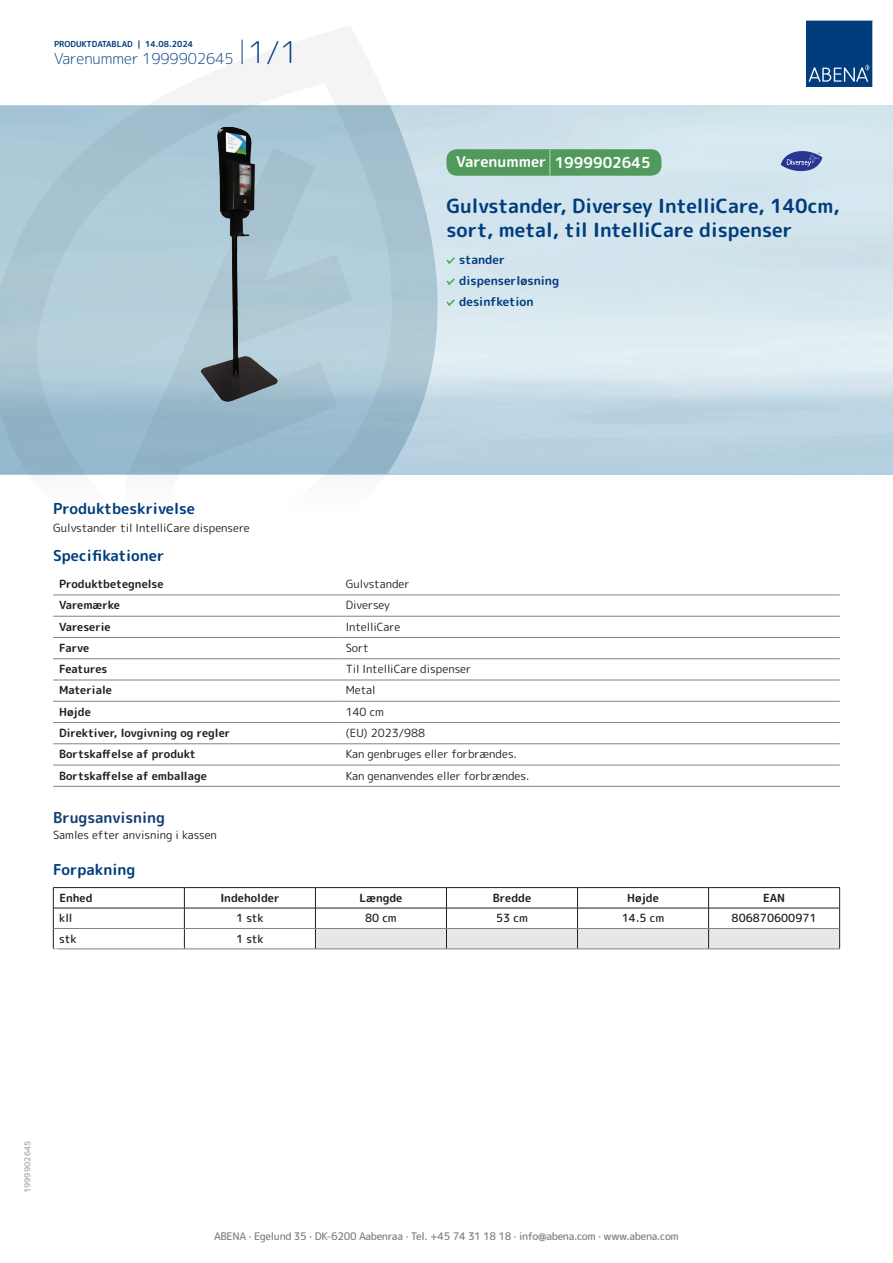
<style>
.page{position:relative;width:893px;height:1263px;background:#fff}
.page>*{position:absolute;margin:0;border:0;box-sizing:border-box;transform-origin:0 0}
.t1{font:700 19.5px/24px "Rounded Mplus 1 c";color:#013d7d}
.t2{font:700 15px "Rounded Mplus 1 c";color:#013d7d}
.t3{font:300 15px "Rounded Mplus 1 c";color:#013d7d}
.t4{font:700 15px "Rounded Mplus 1 c";color:#fff}
.t5{font:700 15px "Rounded Mplus 1 c";color:#153f74}
.t6{font:700 12px/21px "Rounded Mplus 1 c";color:#013d7d}
.t7{font:11.25px "Rounded Mplus 1 c";color:#231f20}
.t8{font:700 11.25px "Rounded Mplus 1 c";color:#231f20}
.t9{font:500 11.25px "Rounded Mplus 1 c";color:#231f20}
.t10{font:500 10.5px "Rounded Mplus 1 c";letter-spacing:-.03em;color:#808285}
.t11{font:700 10.5px "Rounded Mplus 1 c";color:#fff}
.t12{font:700 8.25px "Rounded Mplus 1 c";color:#013d7d}
.t13{font:700 8.25px "Rounded Mplus 1 c";color:#b2b3b7}
.s1{font-size:30px}
.s2{font-size:25.5px}
</style>
<div class="page">
<svg style="left:0;top:26px;width:439px;height:569px"></svg>
<svg style="left:0;top:106px;width:438px;height:368px;background:#a8c5d4"></svg>
<svg style="left:242px;top:40px;width:1px;height:24px"></svg>
<svg style="left:806px;top:20px;width:67px;height:67px;background:#144b86"></svg>
<img style="left:200px;top:127px;width:78px;height:275px">
<hr style="left:53px;top:595px;width:287px;height:1px;background:#808285">
<hr style="left:340px;top:595px;width:500px;height:1px;background:#808285">
<hr style="left:53px;top:616px;width:287px;height:1px;background:#808285">
<hr style="left:340px;top:616px;width:500px;height:1px;background:#808285">
<hr style="left:53px;top:637px;width:287px;height:1px;background:#808285">
<hr style="left:340px;top:637px;width:500px;height:1px;background:#808285">
<hr style="left:53px;top:658px;width:287px;height:1px;background:#808285">
<hr style="left:340px;top:658px;width:500px;height:1px;background:#808285">
<hr style="left:53px;top:680px;width:287px;height:1px;background:#808285">
<hr style="left:340px;top:680px;width:500px;height:1px;background:#808285">
<hr style="left:53px;top:701px;width:287px;height:1px;background:#808285">
<hr style="left:340px;top:701px;width:500px;height:1px;background:#808285">
<hr style="left:53px;top:722px;width:287px;height:1px;background:#808285">
<hr style="left:340px;top:722px;width:500px;height:1px;background:#808285">
<hr style="left:53px;top:743px;width:287px;height:1px;background:#808285">
<hr style="left:340px;top:743px;width:500px;height:1px;background:#808285">
<hr style="left:53px;top:765px;width:287px;height:1px;background:#808285">
<hr style="left:340px;top:765px;width:500px;height:1px;background:#808285">
<hr style="left:53px;top:786px;width:287px;height:1px;background:#808285">
<hr style="left:340px;top:786px;width:500px;height:1px;background:#808285">
<hr style="left:53px;top:887px;width:131px;height:1px;background:#231f20">
<hr style="left:184px;top:887px;width:131px;height:1px;background:#231f20">
<hr style="left:315px;top:887px;width:131px;height:1px;background:#231f20">
<hr style="left:446px;top:887px;width:131px;height:1px;background:#231f20">
<hr style="left:577px;top:887px;width:132px;height:1px;background:#231f20">
<hr style="left:709px;top:887px;width:131px;height:1px;background:#231f20">
<hr style="left:53px;top:908px;width:131px;height:1px;background:#231f20">
<hr style="left:184px;top:908px;width:131px;height:1px;background:#231f20">
<svg style="left:53px;top:888px;width:1px;height:61px"></svg>
<svg style="left:184px;top:888px;width:1px;height:61px"></svg>
<svg style="left:315px;top:888px;width:525px;height:61px"></svg>
<hr style="left:54px;top:928px;width:130px;height:1px;background:#808285">
<hr style="left:184px;top:928px;width:131px;height:1px;background:#808285">
<hr style="left:315px;top:928px;width:131px;height:1px;background:#808285">
<hr style="left:446px;top:928px;width:131px;height:1px;background:#808285">
<hr style="left:577px;top:928px;width:132px;height:1px;background:#808285">
<hr style="left:709px;top:928px;width:130px;height:1px;background:#808285">
<hr style="left:53px;top:949px;width:131px;height:1px;background:#808285">
<hr style="left:184px;top:949px;width:131px;height:1px;background:#808285">
<hr style="left:315px;top:949px;width:131px;height:1px;background:#808285">
<hr style="left:446px;top:949px;width:131px;height:1px;background:#808285">
<hr style="left:577px;top:949px;width:132px;height:1px;background:#808285">
<hr style="left:709px;top:949px;width:131px;height:1px;background:#808285">
<svg style="left:446px;top:257px;width:9px;height:7px"></svg>
<svg style="left:446px;top:278px;width:9px;height:7px"></svg>
<svg style="left:446px;top:299px;width:9px;height:7px"></svg>
<div style="left:446px;top:149px;width:215px;height:27px;background:#52995c;border-radius:10px"></div>
<svg style="left:781px;top:151px;width:41px;height:20px"></svg>
<p class="t12" style="left:54px;top:38px;width:141px">PRODUKTDATABLAD | 14.08.2024</p>
<h2 class="t3" style="left:54px;top:48px;width:246px">Varenummer 1999902645 <span class="s1">1/1</span></h2>
<h2 class="t4" style="left:456px;top:152px;width:196px">Varenummer <span class="s2">|</span> 1999902645</h2>
<h1 class="t1" style="left:446px;top:194px;width:395px">Gulvstander, Diversey IntelliCare, 140cm, sort, metal, til IntelliCare dispenser</h1>
<p class="t6" style="left:459px;top:249px;width:101px">stander dispenserløsning desinfketion</p>
<h2 class="t2" style="left:53px;top:498px;width:143px">Produktbeskrivelse</h2>
<p class="t7" style="left:53px;top:520px;width:198px">Gulvstander til IntelliCare dispensere</p>
<h2 class="t2" style="left:53px;top:545px;width:113px">Specifikationer</h2>
<p class="t8" style="left:59px;top:576px;width:106px">Produktbetegnelse</p>
<p class="t7" style="left:346px;top:576px;width:65px">Gulvstander</p>
<p class="t8" style="left:59px;top:597px;width:62px">Varemærke</p>
<p class="t7" style="left:346px;top:597px;width:46px">Diversey</p>
<p class="t8" style="left:59px;top:618px;width:53px">Vareserie</p>
<p class="t7" style="left:346px;top:618px;width:56px">IntelliCare</p>
<p class="t8" style="left:59px;top:640px;width:32px">Farve</p>
<p class="t7" style="left:346px;top:640px;width:25px">Sort</p>
<p class="t8" style="left:59px;top:661px;width:50px">Features</p>
<p class="t7" style="left:346px;top:661px;width:127px">Til IntelliCare dispenser</p>
<p class="t8" style="left:59px;top:682px;width:54px">Materiale</p>
<p class="t7" style="left:346px;top:682px;width:31px">Metal</p>
<p class="t8" style="left:59px;top:704px;width:33px">Højde</p>
<p class="t7" style="left:346px;top:704px;width:40px">140 cm</p>
<p class="t8" style="left:59px;top:725px;width:173px">Direktiver, lovgivning og regler</p>
<p class="t7" style="left:346px;top:725px;width:81px">(EU) 2023/988</p>
<p class="t8" style="left:59px;top:746px;width:138px">Bortskaffelse af produkt</p>
<p class="t7" style="left:346px;top:746px;width:173px">Kan genbruges eller forbrændes.</p>
<p class="t8" style="left:59px;top:767px;width:149px">Bortskaffelse af emballage</p>
<p class="t7" style="left:346px;top:767px;width:185px">Kan genanvendes eller forbrændes.</p>
<h2 class="t5" style="left:53px;top:806px;width:113px">Brugsanvisning</h2>
<p class="t7" style="left:53px;top:827px;width:165px">Samles efter anvisning i kassen</p>
<h2 class="t2" style="left:53px;top:859px;width:84px">Forpakning</h2>
<p class="t8" style="left:59px;top:890px;width:35px">Enhed</p>
<p class="t8" style="left:220px;top:890px;width:61px">Indeholder</p>
<p class="t8" style="left:359px;top:890px;width:44px">Længde</p>
<p class="t8" style="left:493px;top:890px;width:40px">Bredde</p>
<p class="t8" style="left:627px;top:890px;width:33px">Højde</p>
<p class="t8" style="left:763px;top:890px;width:24px">EAN</p>
<p class="t9" style="left:59px;top:910px;width:15px">kll</p>
<p class="t9" style="left:236px;top:910px;width:29px">1 stk</p>
<p class="t9" style="left:365px;top:910px;width:33px">80 cm</p>
<p class="t9" style="left:496px;top:910px;width:33px">53 cm</p>
<p class="t9" style="left:622px;top:910px;width:44px">14.5 cm</p>
<p class="t9" style="left:732px;top:910px;width:87px">806870600971</p>
<p class="t9" style="left:59px;top:931px;width:19px">stk</p>
<p class="t9" style="left:236px;top:931px;width:29px">1 stk</p>
<p class="t11" style="left:53px;top:944px;width:7px">*</p>
<p class="t13" style="left:22px;top:1193px;width:54px;rotate:-90deg">1999902645</p>
<p class="t10" style="left:214px;top:1229px;width:466px">ABENA · Egelund 35 · DK-6200 Aabenraa · Tel. +45 74 31 18 18 · info@abena.com · www.abena.com</p>
</div>
